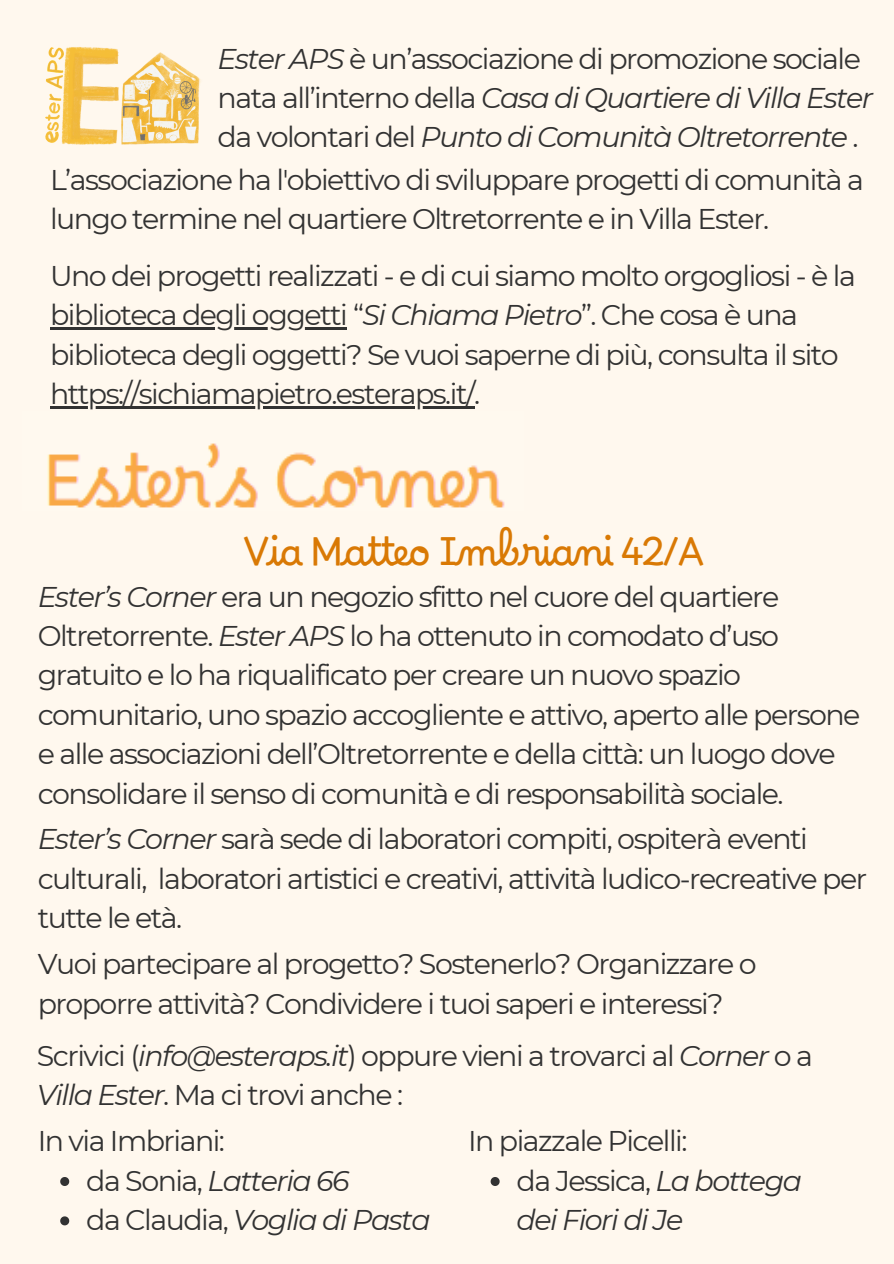
<style>
.page{position:relative;width:894px;height:1264px;background:#fff}
.page>*{position:absolute;margin:0;border:0;box-sizing:border-box;transform-origin:0 0}
.t1{font:38.7px "Borel";letter-spacing:-.055em;color:#d97904}
.t2{font:28.5px/39.3px "Montserrat";letter-spacing:-.055em;color:#323232}
.t3{font:italic 28.5px/39.3px "Montserrat";letter-spacing:-.055em;color:#323232}
.s1{font-style:italic}
.s2{font-style:normal}
</style>
<div class="page">
<div style="left:0;top:0;width:893px;height:1263px;background:#fff8ee"></div>
<img style="left:45px;top:47px;width:156px;height:98px">
<img style="left:47px;top:443px;width:458px;height:65px">
<hr style="left:50px;top:327px;width:296px;height:3px;background:#323232">
<hr style="left:50px;top:406px;width:424px;height:2px;background:#323232">
<svg style="left:60px;top:1177px;width:9px;height:8px"></svg>
<svg style="left:60px;top:1216px;width:9px;height:9px"></svg>
<svg style="left:490px;top:1177px;width:9px;height:8px"></svg>
<p class="t2" style="left:217px;top:39px;width:657px"><span class="s1">Ester APS</span> è un’associazione di promozione sociale nata all’interno della <span class="s1">Casa di Quartiere di Villa Ester </span>da volontari del <span class="s1">Punto di Comunità Oltretorrente</span> .</p>
<p class="t2" style="left:50px;top:160px;width:815px">L’associazione ha l'obiettivo di sviluppare progetti di comunità a lungo termine nel quartiere Oltretorrente e in Villa Ester.</p>
<p class="t2" style="left:50px;top:256px;width:807px">Uno dei progetti realizzati - e di cui siamo molto orgogliosi - è la</p>
<p class="t2" style="left:50px;top:295px;width:790px">biblioteca degli oggetti “<span class="s1">Si Chiama Pietro</span>”. Che cosa è una biblioteca degli oggetti? Se vuoi saperne di più, consulta il sito</p>
<p class="t2" style="left:50px;top:374px;width:431px">https://sichiamapietro.esteraps.it/.</p>
<p class="t1" style="left:242px;top:529px;width:463px">Via Matteo Imbriani 42/A</p>
<p class="t2" style="left:38px;top:576px;width:824px"><span class="s1">Ester’s Corner</span> era un negozio sfitto nel cuore del quartiere Oltretorrente. <span class="s1">Ester APS</span> lo ha ottenuto in comodato d’uso gratuito e lo ha riqualificato per creare un nuovo spazio comunitario, uno spazio accogliente e attivo, aperto alle persone e alle associazioni dell’Oltretorrente e della città: un luogo dove consolidare il senso di comunità e di responsabilità sociale.</p>
<p class="t2" style="left:38px;top:819px;width:830px"><span class="s1">Ester’s Corner</span> sarà sede di laboratori compiti, ospiterà eventi culturali, laboratori artistici e creativi, attività ludico-recreative per tutte le età.</p>
<p class="t2" style="left:38px;top:944px;width:720px">Vuoi partecipare al progetto? Sostenerlo? Organizzare o proporre attività? Condividere i tuoi saperi e interessi?</p>
<p class="t2" style="left:37px;top:1035px;width:777px">Scrivici (<span class="s1">info@esteraps.it</span>) oppure vieni a trovarci al <span class="s1">Corner</span> o a<br><span class="s1">Villa Ester</span>. Ma ci trovi anche :</p>
<p class="t2" style="left:38px;top:1121px;width:189px">In via Imbriani:</p>
<p class="t3" style="left:86px;top:1160px;width:265px"><span class="s2">da Sonia,</span> Latteria 66</p>
<p class="t3" style="left:86px;top:1199px;width:346px"><span class="s2">da Claudia,</span> Voglia di Pasta</p>
<p class="t2" style="left:468px;top:1121px;width:221px">In piazzale Picelli:</p>
<p class="t3" style="left:516px;top:1160px;width:287px"><span class="s2">da Jessica,</span> La bottega dei Fiori di Je</p>
</div>
